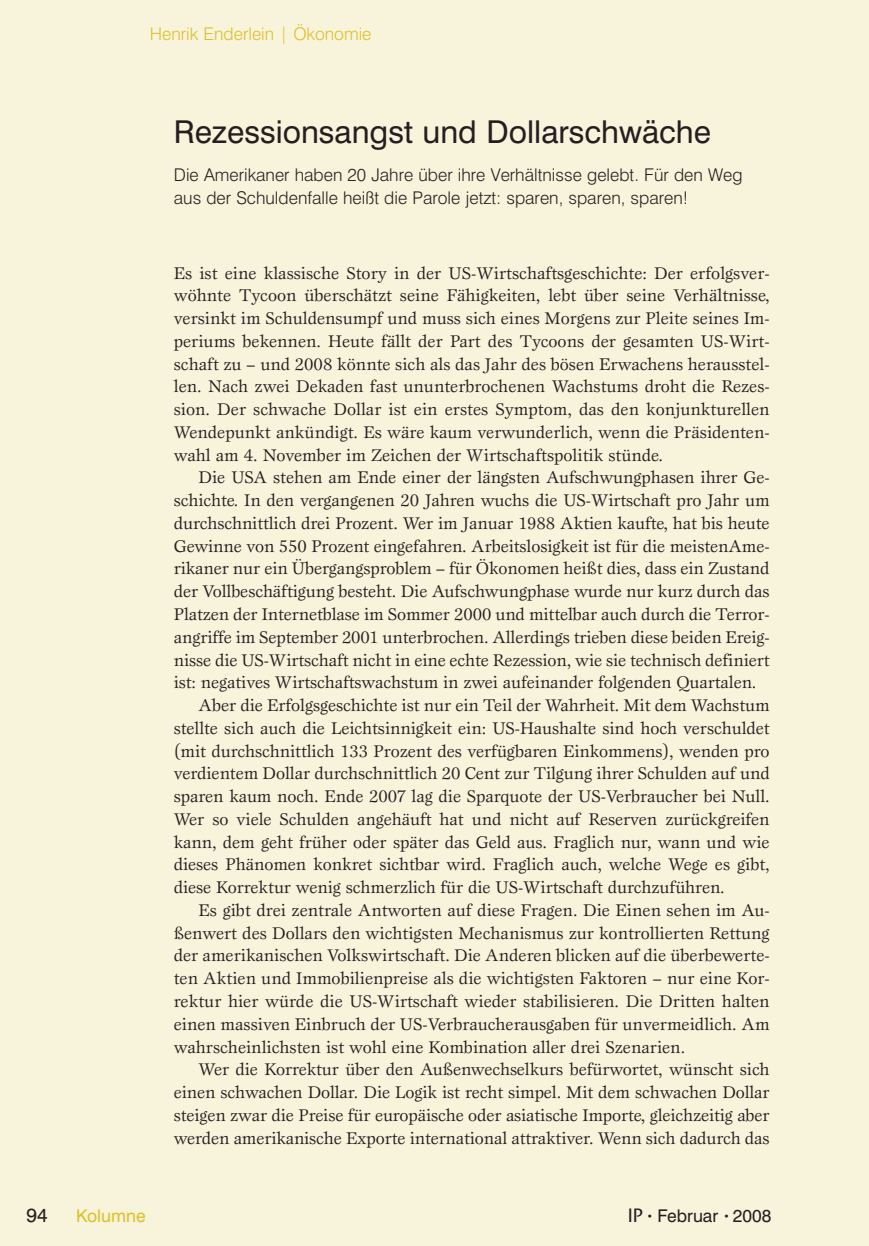
<style>
.page{position:relative;width:869px;height:1246px;background:#fff}
.page>*{position:absolute;margin:0;border:0;box-sizing:border-box;transform-origin:0 0}
.t1{font:31.5px "Swiss 721 BT";color:#231f20}
.t2{font:19.25px "Swiss 721 BT";color:#231f20}
.t3{font:17.5px/22.8px "Esprit";letter-spacing:-.005em;color:#231f20;text-align:justify}
.t4{font:300 17.5px/22.8px "Swiss 721 BT";color:#231f20}
.t5{font:300 17.5px "Swiss 721 BT";color:#dec023}
.t6{font:17.5px "Swiss 721 BT";color:#231f20}
.t7{font:17.5px "Swiss 721 BT";color:#dec023}
.s1{font-family:"ITC Stone Sans";font-weight:500;font-size:19.25px}
.s2{font-size:10.5px}
</style>
<div class="page">
<div style="left:0;top:0;width:868px;height:1245px;background:#f8f3db"></div>
<p class="t5" style="left:150px;top:23px;width:223px">Henrik Enderlein | Ökonomie</p>
<h1 class="t1" style="left:174px;top:113px;width:538px">Rezessionsangst und Dollarschwäche</h1>
<p class="t4" style="left:174px;top:164px;width:570px">Die Amerikaner haben 20 Jahre über ihre Verhältnisse gelebt. Für den Weg aus der Schuldenfalle heißt die Parole jetzt: sparen, sparen, sparen!</p>
<p class="t3" style="left:174px;top:261px;width:597px">Es ist eine klassische Story in der US-Wirtschaftsgeschichte: Der erfolgsver&shy;wöhnte Tycoon überschätzt seine Fähigkeiten, lebt über seine Verhältnisse, versinkt im Schuldensumpf und muss sich eines Morgens zur Pleite seines Im&shy;periums bekennen. Heute fällt der Part des Tycoons der gesamten US-Wirt&shy;schaft zu – und 2008 könnte sich als das Jahr des bösen Erwachens herausstel&shy;len. Nach zwei Dekaden fast ununterbrochenen Wachstums droht die Rezes&shy;sion. Der schwache Dollar ist ein erstes Symptom, das den konjunkturellen Wendepunkt ankündigt. Es wäre kaum verwunderlich, wenn die Präsidenten&shy;wahl am 4. November im Zeichen der Wirtschaftspolitik stünde.</p>
<p class="t3" style="left:198px;top:466px;width:572px">Die USA stehen am Ende einer der längsten Aufschwungphasen ihrer Ge-</p>
<p class="t3" style="left:174px;top:488px;width:597px">schichte. In den vergangenen 20 Jahren wuchs die US-Wirtschaft pro Jahr um</p>
<p class="t3" style="left:174px;top:511px;width:597px">durchschnittlich drei Prozent. Wer im Januar 1988 Aktien kaufte, hat bis heute</p>
<p class="t3" style="left:174px;top:534px;width:597px">Gewinne von 550 Prozent eingefahren. Arbeitslosigkeit ist für die meistenAme-</p>
<p class="t3" style="left:174px;top:557px;width:597px">rikaner nur ein Übergangsproblem – für Ökonomen heißt dies, dass ein Zustand</p>
<p class="t3" style="left:174px;top:579px;width:597px">der Vollbeschäftigung besteht. Die Aufschwungphase wurde nur kurz durch das</p>
<p class="t3" style="left:174px;top:602px;width:597px">Platzen der Internetblase im Sommer 2000 und mittelbar auch durch die Terror-</p>
<p class="t3" style="left:174px;top:625px;width:597px">angriffe im September 2001 unterbrochen. Allerdings trieben diese beiden Ereig-</p>
<p class="t3" style="left:174px;top:648px;width:597px">nisse die US-Wirtschaft nicht in eine echte Rezession, wie sie technisch definiert</p>
<p class="t3" style="left:174px;top:670px;width:584px">ist: negatives Wirtschaftswachstum in zwei aufeinander folgenden Quartalen.</p>
<p class="t3" style="left:198px;top:693px;width:572px">Aber die Erfolgsgeschichte ist nur ein Teil der Wahrheit. Mit dem Wachstum</p>
<p class="t3" style="left:174px;top:716px;width:597px">stellte sich auch die Leichtsinnigkeit ein: US-Haushalte sind hoch verschuldet</p>
<p class="t3" style="left:174px;top:739px;width:597px">(mit durchschnittlich 133 Prozent des verfügbaren Einkommens), wenden pro</p>
<p class="t3" style="left:174px;top:761px;width:597px">verdientem Dollar durchschnittlich 20 Cent zur Tilgung ihrer Schulden auf und</p>
<p class="t3" style="left:174px;top:784px;width:597px">sparen kaum noch. Ende 2007 lag die Sparquote der US-Verbraucher bei Null.</p>
<p class="t3" style="left:174px;top:807px;width:597px">Wer so viele Schulden angehäuft hat und nicht auf Reserven zurückgreifen</p>
<p class="t3" style="left:174px;top:830px;width:597px">kann, dem geht früher oder später das Geld aus. Fraglich nur, wann und wie</p>
<p class="t3" style="left:174px;top:852px;width:597px">dieses Phänomen konkret sichtbar wird. Fraglich auch, welche Wege es gibt,</p>
<p class="t3" style="left:174px;top:875px;width:552px">diese Korrektur wenig schmerzlich für die US-Wirtschaft durchzuführen.</p>
<p class="t3" style="left:198px;top:898px;width:572px">Es gibt drei zentrale Antworten auf diese Fragen. Die Einen sehen im Au-</p>
<p class="t3" style="left:174px;top:921px;width:597px">ßenwert des Dollars den wichtigsten Mechanismus zur kontrollierten Rettung</p>
<p class="t3" style="left:174px;top:943px;width:597px">der amerikanischen Volkswirtschaft. Die Anderen blicken auf die überbewerte-</p>
<p class="t3" style="left:174px;top:966px;width:597px">ten Aktien und Immobilienpreise als die wichtigsten Faktoren – nur eine Kor-</p>
<p class="t3" style="left:174px;top:989px;width:597px">rektur hier würde die US-Wirtschaft wieder stabilisieren. Die Dritten halten</p>
<p class="t3" style="left:174px;top:1012px;width:597px">einen massiven Einbruch der US-Verbraucherausgaben für unvermeidlich. Am</p>
<p class="t3" style="left:174px;top:1034px;width:512px">wahrscheinlichsten ist wohl eine Kombination aller drei Szenarien.</p>
<p class="t3" style="left:198px;top:1057px;width:572px">Wer die Korrektur über den Außenwechselkurs befürwortet, wünscht sich</p>
<p class="t3" style="left:174px;top:1080px;width:597px">einen schwachen Dollar. Die Logik ist recht simpel. Mit dem schwachen Dollar</p>
<p class="t3" style="left:174px;top:1103px;width:597px">steigen zwar die Preise für europäische oder asiatische Importe, gleichzeitig aber</p>
<p class="t3" style="left:174px;top:1125px;width:597px">werden amerikanische Exporte international attraktiver. Wenn sich dadurch das</p>
<p class="t2" style="left:27px;top:1202px;width:23px">94</p>
<p class="t7" style="left:76px;top:1204px;width:71px">Kolumne</p>
<p class="t6" style="left:627px;top:1204px;width:145px"><span class="s1">IP</span> <span class="s2">•</span> Februar <span class="s2">•</span> 2008</p>
</div>
